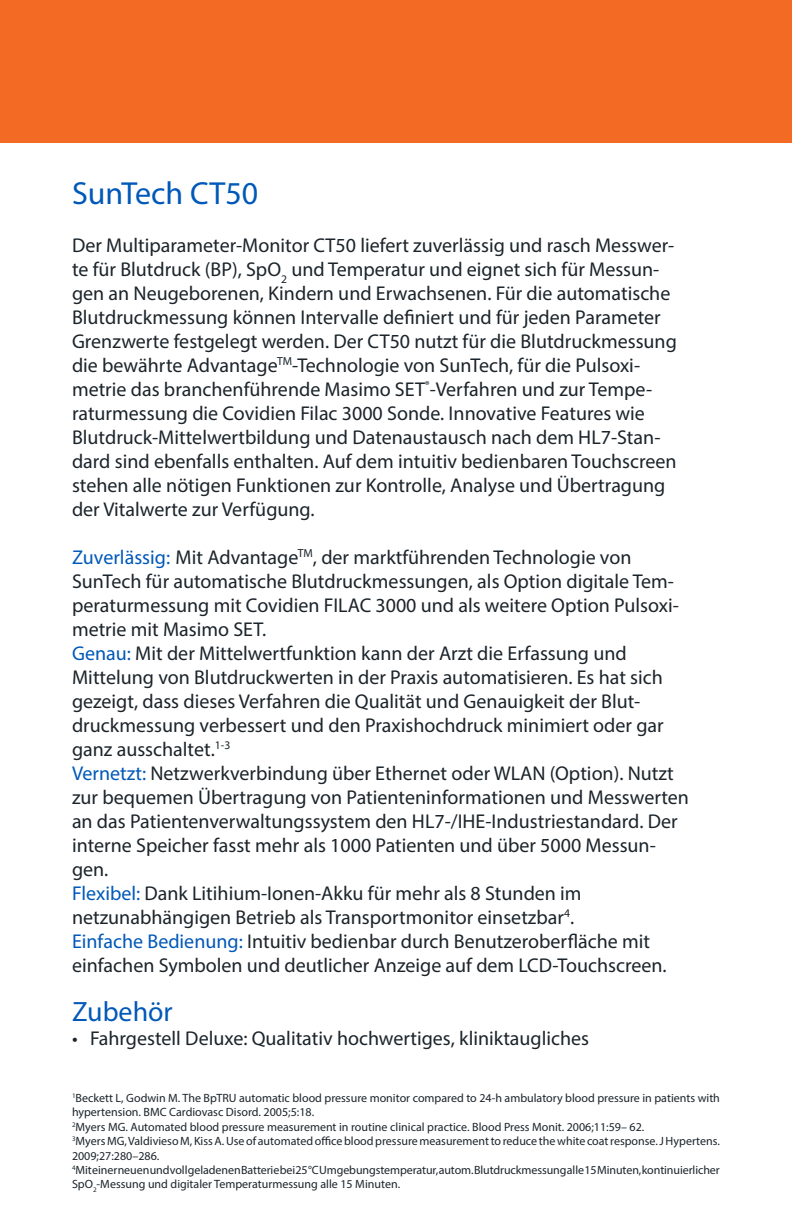
<style>
.page{position:relative;width:792px;height:1224px;background:#fff}
.page>*{position:absolute;margin:0;border:0;box-sizing:border-box;transform-origin:0 0}
.t1{font:32px "Myriad Pro";color:#0058b8}
.t2{font:28px "Myriad Pro";color:#0058b8}
.t3{font:20px/24px "Myriad Pro";color:#1b242b}
.t4{font:12px/14.4px "Myriad Pro";color:#1b242b}
.s1{color:#0058b8}
</style>
<div class="page">
<div style="left:0;top:0;width:792px;height:142px;background:#f36a24"></div>
<p class="t1" style="left:72px;top:174px;width:188px">SunTech CT50</p>
<p class="t3" style="left:72px;top:233px;width:606px">Der Multiparameter-Monitor CT50 liefert zuverlässig und rasch Messwer&shy;te für Blutdruck (BP), SpO<sub>2</sub> und Temperatur und eignet sich für Messun&shy;gen an Neugeborenen, Kindern und Erwachsenen. Für die automatische Blutdruckmessung können Intervalle definiert und für jeden Parameter Grenzwerte festgelegt werden. Der CT50 nutzt für die Blutdruckmessung die bewährte Advantage<sup>TM</sup>-Technologie von SunTech, für die Pulsoxi&shy;metrie das branchenführende Masimo SET<sup>®</sup>-Verfahren und zur Tempe&shy;raturmessung die Covidien Filac 3000 Sonde. Innovative Features wie Blutdruck-Mittelwertbildung und Datenaustausch nach dem HL7-Stan&shy;dard sind ebenfalls enthalten. Auf dem intuitiv bedienbaren Touchscreen stehen alle nötigen Funktionen zur Kontrolle, Analyse und Übertragung der Vitalwerte zur Verfügung.</p>
<p class="t3" style="left:72px;top:545px;width:608px"><span class="s1">Zuverlässig:</span> Mit Advantage<sup>TM</sup>, der marktführenden Technologie von SunTech für automatische Blutdruckmessungen, als Option digitale Tem&shy;peraturmessung mit Covidien FILAC 3000 und als weitere Option Pulsoxi&shy;metrie mit Masimo SET.</p>
<p class="t3" style="left:72px;top:641px;width:593px"><span class="s1">Genau:</span> Mit der Mittelwertfunktion kann der Arzt die Erfassung und Mittelung von Blutdruckwerten in der Praxis automatisieren. Es hat sich gezeigt, dass dieses Verfahren die Qualität und Genauigkeit der Blut&shy;druckmessung verbessert und den Praxishochdruck minimiert oder gar ganz ausschaltet.<sup>1-3</sup></p>
<p class="t3" style="left:72px;top:761px;width:619px"><span class="s1">Vernetzt:</span> Netzwerkverbindung über Ethernet oder WLAN (Option). Nutzt zur bequemen Übertragung von Patienteninformationen und Messwerten an das Patientenverwaltungssystem den HL7-/IHE-Industriestandard. Der interne Speicher fasst mehr als 1000 Patienten und über 5000 Messun&shy;gen.</p>
<p class="t3" style="left:72px;top:881px;width:511px"><span class="s1">Flexibel:</span> Dank Litihium-Ionen-Akku für mehr als 8 Stunden im netzunabhängigen Betrieb als Transportmonitor einsetzbar<sup>4</sup>.</p>
<p class="t3" style="left:72px;top:929px;width:596px"><span class="s1">Einfache Bedienung:</span> Intuitiv bedienbar durch Benutzeroberfläche mit einfachen Symbolen und deutlicher Anzeige auf dem LCD-Touchscreen.</p>
<p class="t2" style="left:72px;top:995px;width:102px">Zubehör</p>
<p class="t3" style="left:72px;top:1026px;width:519px">• Fahrgestell Deluxe: Qualitativ hochwertiges, kliniktaugliches</p>
<p class="t4" style="left:72px;top:1091px;width:649px"><sup>1</sup>Beckett L, Godwin M. The BpTRU automatic blood pressure monitor compared to 24-h ambulatory blood pressure in patients with hypertension. BMC Cardiovasc Disord. 2005;5:18.</p>
<p class="t4" style="left:72px;top:1119px;width:574px"><sup>2</sup>Myers MG. Automated blood pressure measurement in routine clinical practice. Blood Press Monit. 2006;11:59– 62.</p>
<p class="t4" style="left:72px;top:1134px;width:649px"><sup>3</sup>Myers MG, Valdivieso M, Kiss A. Use of automated office blood pressure measurement to reduce the white coat response. J Hypertens.<br>2009;27:280–286.</p>
<p class="t4" style="left:72px;top:1163px;width:649px"><sup>4</sup>Mit einer neuen und voll geladenen Batterie bei 25 °C Umgebungstemperatur, autom. Blutdruckmessung alle 15 Minuten, kontinuierlicher<br>SpO<sub>2</sub>-Messung und digitaler Temperaturmessung alle 15 Minuten.</p>
</div>
